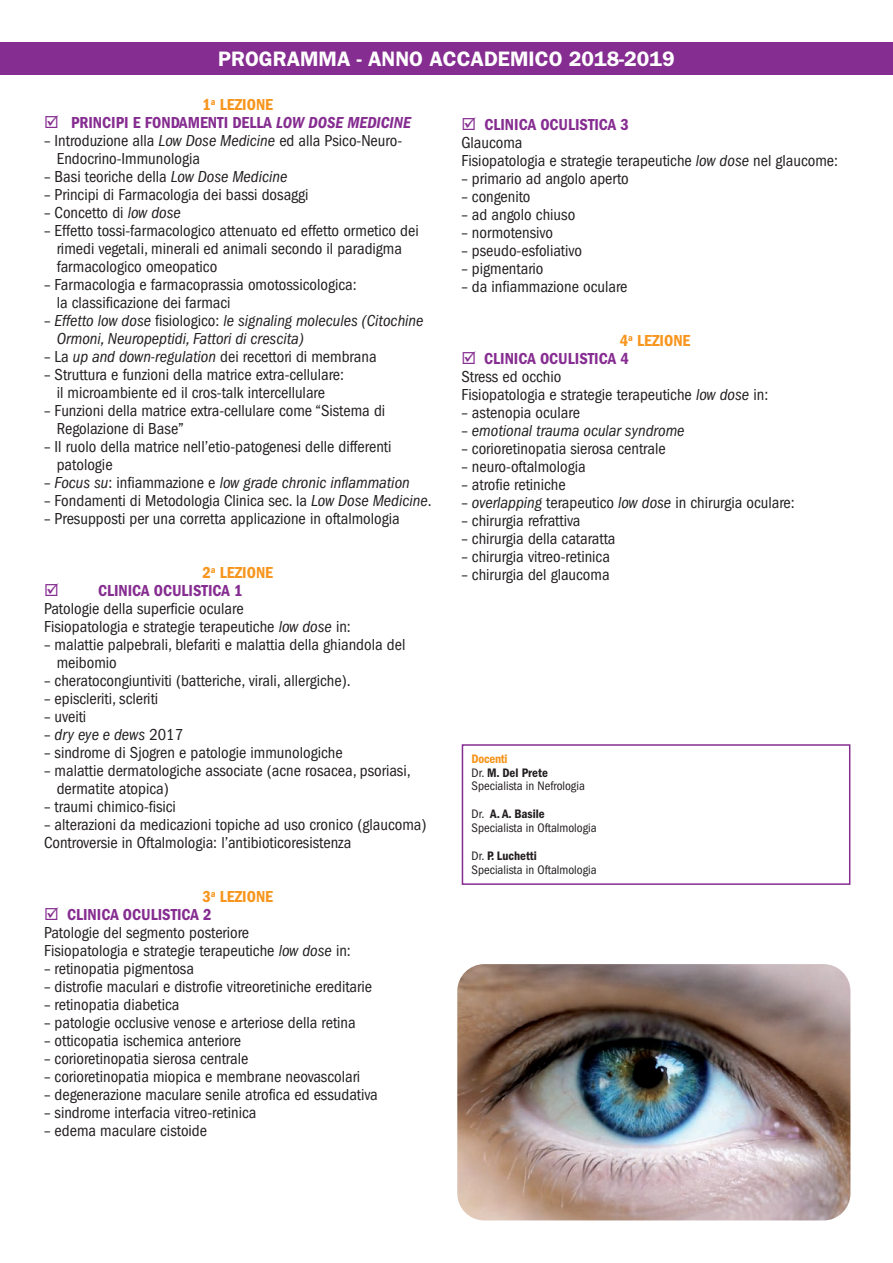
<style>
.page{position:relative;width:893px;height:1263px;background:#fff}
.page>*{position:absolute;margin:0;border:0;box-sizing:border-box;transform-origin:0 0}
.t1{font:600 21px "Franklin Gothic";color:#fff}
.t2{font:condensed 16.5px/18px "Franklin Gothic";color:#231f20}
.t3{font:italic condensed 16.5px/18px "Franklin Gothic";color:#231f20}
.t4{font:600 condensed 16.5px/18px "Franklin Gothic";color:#862d91}
.t5{font:condensed 12.75px/14px "Franklin Gothic";color:#231f20}
.s1{color:#f7951d}
.s2{font-style:italic}
.s3{font-style:normal}
.s4{font-weight:600;color:#f7951d}
.s5{font-weight:600}
</style>
<div class="page">
<div style="left:462px;top:744px;width:388px;height:141px;border:2px solid #862d91"></div>
<div style="left:0;top:43px;width:893px;height:32px;background:#862d91"></div>
<img style="left:457px;top:964px;width:393px;height:256px;border-radius:27px">
<p class="t1" style="left:218px;top:47px;width:458px">PROGRAMMA - ANNO ACCADEMICO 2018-2019</p>
<p class="t4" style="left:71px;top:97px;width:341px;text-align:center"><span class="s1">1</span><sup>a</sup> <span class="s1">LEZIONE<br></span>PRINCIPI E FONDAMENTI DELLA <span class="s2">LOW DOSE MEDICINE</span></p>
<p class="t2" style="left:57px;top:133px;width:347px;text-indent:-13px">– Introduzione alla <span class="s2">Low Dose Medicine</span> ed alla Psico-Neuro-<br>Endocrino-Immunologia</p>
<p class="t2" style="left:44px;top:169px;width:245px">– Basi teoriche della <span class="s2">Low Dose Medicine</span></p>
<p class="t2" style="left:44px;top:187px;width:266px">– Principi di Farmacologia dei bassi dosaggi</p>
<p class="t2" style="left:44px;top:205px;width:138px">– Concetto di <span class="s2">low dose</span></p>
<p class="t2" style="left:57px;top:223px;width:364px;text-indent:-13px">– Effetto tossi-farmacologico attenuato ed effetto ormetico dei rimedi vegetali, minerali ed animali secondo il paradigma farmacologico omeopatico</p>
<p class="t2" style="left:57px;top:277px;width:301px;text-indent:-13px">– Farmacologia e farmacoprassia omotossicologica: la classificazione dei farmaci</p>
<p class="t3" style="left:57px;top:313px;width:368px;text-indent:-13px"><span class="s3">–</span> Effetto low dose <span class="s3">fisiologico:</span> le signaling molecules (Citochine<br>Ormoni, Neuropeptidi, Fattori di crescita)</p>
<p class="t2" style="left:44px;top:349px;width:334px">– La <span class="s2">up and down-regulation</span> dei recettori di membrana</p>
<p class="t2" style="left:44px;top:367px;width:302px;text-align:center">– Struttura e funzioni della matrice extra-cellulare: il microambiente ed il cros-talk intercellulare</p>
<p class="t2" style="left:57px;top:403px;width:330px;text-indent:-13px">– Funzioni della matrice extra-cellulare come “Sistema di<br>Regolazione di Base”</p>
<p class="t2" style="left:57px;top:439px;width:336px;text-indent:-13px">– Il ruolo della matrice nell’etio-patogenesi delle differenti patologie</p>
<p class="t3" style="left:44px;top:475px;width:367px"><span class="s3">–</span> Focus su<span class="s3">: infiammazione e</span> low grade chronic inflammation</p>
<p class="t2" style="left:44px;top:493px;width:389px">– Fondamenti di Metodologia Clinica sec. la <span class="s2">Low Dose Medicine</span>.</p>
<p class="t2" style="left:44px;top:511px;width:357px">– Presupposti per una corretta applicazione in oftalmologia</p>
<p class="t4" style="left:98px;top:565px;width:177px;text-indent:104px"><span class="s1">2</span><sup>a</sup> <span class="s1">LEZIONE<br></span>CLINICA OCULISTICA 1</p>
<p class="t2" style="left:44px;top:601px;width:308px">Patologie della superficie oculare<br>Fisiopatologia e strategie terapeutiche <span class="s2">low dose</span> in:</p>
<p class="t2" style="left:57px;top:637px;width:350px;text-indent:-13px">– malattie palpebrali, blefariti e malattia della ghiandola del meibomio</p>
<p class="t2" style="left:44px;top:673px;width:308px">– cheratocongiuntiviti (batteriche, virali, allergiche).</p>
<p class="t2" style="left:44px;top:691px;width:116px">– episcleriti, scleriti</p>
<p class="t2" style="left:44px;top:709px;width:44px">– uveiti</p>
<p class="t3" style="left:44px;top:727px;width:141px"><span class="s3">–</span> dry eye e dews <span class="s3">2017</span></p>
<p class="t2" style="left:44px;top:745px;width:300px">– sindrome di Sjogren e patologie immunologiche</p>
<p class="t2" style="left:57px;top:763px;width:355px;text-indent:-13px">– malattie dermatologiche associate (acne rosacea, psoriasi, dermatite atopica)</p>
<p class="t2" style="left:44px;top:799px;width:133px">– traumi chimico-fisici</p>
<p class="t2" style="left:44px;top:817px;width:384px">– alterazioni da medicazioni topiche ad uso cronico (glaucoma)<br>Controversie in Oftalmologia: l’antibioticoresistenza</p>
<p class="t4" style="left:67px;top:889px;width:208px;text-indent:135px"><span class="s1">3</span><sup>a</sup> <span class="s1">LEZIONE<br></span>CLINICA OCULISTICA 2</p>
<p class="t2" style="left:44px;top:925px;width:308px">Patologie del segmento posteriore<br>Fisiopatologia e strategie terapeutiche <span class="s2">low dose</span> in:</p>
<p class="t2" style="left:44px;top:961px;width:152px">– retinopatia pigmentosa</p>
<p class="t2" style="left:44px;top:979px;width:330px">– distrofie maculari e distrofie vitreoretiniche ereditarie</p>
<p class="t2" style="left:44px;top:997px;width:137px">– retinopatia diabetica</p>
<p class="t2" style="left:44px;top:1015px;width:313px">– patologie occlusive venose e arteriose della retina</p>
<p class="t2" style="left:44px;top:1033px;width:199px">– otticopatia ischemica anteriore</p>
<p class="t2" style="left:44px;top:1051px;width:206px">– corioretinopatia sierosa centrale</p>
<p class="t2" style="left:44px;top:1069px;width:318px">– corioretinopatia miopica e membrane neovascolari</p>
<p class="t2" style="left:44px;top:1087px;width:335px">– degenerazione maculare senile atrofica ed essudativa</p>
<p class="t2" style="left:44px;top:1105px;width:214px">– sindrome interfacia vitreo-retinica</p>
<p class="t2" style="left:44px;top:1123px;width:165px">– edema maculare cistoide</p>
<p class="t4" style="left:484px;top:117px;width:146px">CLINICA OCULISTICA 3</p>
<p class="t2" style="left:461px;top:135px;width:378px">Glaucoma<br>Fisiopatologia e strategie terapeutiche <span class="s2">low dose</span> nel glaucome:</p>
<p class="t2" style="left:461px;top:171px;width:169px">– primario ad angolo aperto</p>
<p class="t2" style="left:461px;top:189px;width:71px">– congenito</p>
<p class="t2" style="left:461px;top:207px;width:115px">– ad angolo chiuso</p>
<p class="t2" style="left:461px;top:225px;width:93px">– normotensivo</p>
<p class="t2" style="left:461px;top:243px;width:122px">– pseudo-esfoliativo</p>
<p class="t2" style="left:461px;top:261px;width:84px">– pigmentario</p>
<p class="t2" style="left:461px;top:279px;width:168px">– da infiammazione oculare</p>
<p class="t4" style="left:484px;top:333px;width:208px;text-indent:136px"><span class="s1">4</span><sup>a</sup> <span class="s1">LEZIONE<br></span>CLINICA OCULISTICA 4</p>
<p class="t2" style="left:461px;top:369px;width:308px">Stress ed occhio<br>Fisiopatologia e strategie terapeutiche <span class="s2">low dose</span> in:</p>
<p class="t2" style="left:461px;top:405px;width:120px">– astenopia oculare</p>
<p class="t3" style="left:461px;top:423px;width:225px"><span class="s3">–</span> emotional trauma ocular syndrome</p>
<p class="t2" style="left:461px;top:441px;width:206px">– corioretinopatia sierosa centrale</p>
<p class="t2" style="left:461px;top:459px;width:126px">– neuro-oftalmologia</p>
<p class="t2" style="left:461px;top:477px;width:106px">– atrofie retiniche</p>
<p class="t2" style="left:461px;top:495px;width:335px">– <span class="s2">overlapping</span> terapeutico <span class="s2">low dose</span> in chirurgia oculare:</p>
<p class="t2" style="left:461px;top:513px;width:120px">– chirurgia refrattiva</p>
<p class="t2" style="left:461px;top:531px;width:156px">– chirurgia della cataratta</p>
<p class="t2" style="left:461px;top:549px;width:150px">– chirurgia vitreo-retinica</p>
<p class="t2" style="left:461px;top:567px;width:150px">– chirurgia del glaucoma</p>
<p class="t5" style="left:472px;top:752px;width:115px"><span class="s4">Docenti<br></span>Dr. <span class="s5">M. Del Prete<br></span>Specialista in Nefrologia</p>
<p class="t5" style="left:472px;top:808px;width:126px">Dr. <span class="s5">A. A. Basile<br></span>Specialista in Oftalmologia</p>
<p class="t5" style="left:472px;top:850px;width:126px">Dr. <span class="s5">P. Luchetti<br></span>Specialista in Oftalmologia</p>
</div>
